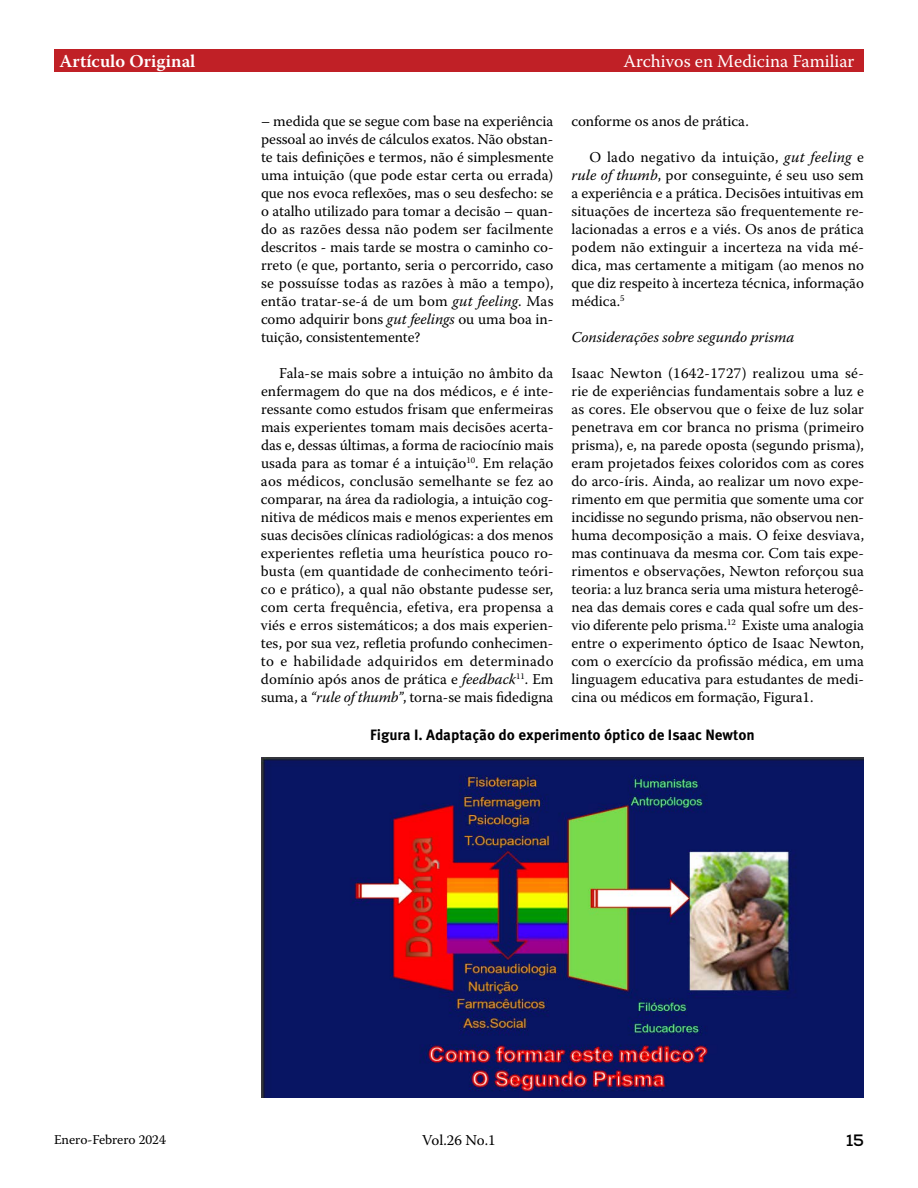
<style>
.page{position:relative;width:918px;height:1188px;background:#fff}
.page>*{position:absolute;margin:0;border:0;box-sizing:border-box;transform-origin:0 0}
.t1{font:18px "Warnock Pro";color:#fff}
.t2{font:600 18px "Warnock Pro";color:#fff}
.t3{font:700 16.5px "Nexa";color:#000}
.t4{font:15px/18px "Warnock Pro";letter-spacing:-.005em;color:#000;text-align:justify}
.t5{font:700 15px "Meta Pro";color:#000}
.t6{font:italic 15px "Warnock Pro";letter-spacing:-.005em;color:#000}
.t7{font:13.5px "Warnock Pro";color:#000}
.s1{font-style:italic}
</style>
<div class="page">
<div style="left:54px;top:50px;width:810px;height:22px;background:#c02026"></div>
<img style="left:261px;top:758px;width:603px;height:340px">
<p class="t2" style="left:59px;top:50px;width:138px">Artículo Original</p>
<p class="t1" style="left:623px;top:50px;width:233px">Archivos en Medicina Familiar</p>
<p class="t4" style="left:261px;top:112px;width:294px">– medida que se segue com base na experiência pessoal ao invés de cálculos exatos. Não obstan&shy;te tais definições e termos, não é simplesmente uma intuição (que pode estar certa ou errada) que nos evoca reflexões, mas o seu desfecho: se o atalho utilizado para tomar a decisão – quan&shy;do as razões dessa não podem ser facilmente descritos - mais tarde se mostra o caminho co&shy;rreto (e que, portanto, seria o percorrido, caso se possuísse todas as razões à mão a tempo), então tratar-se-á de um bom <span class="s1">gut feeling</span>. Mas como adquirir bons <span class="s1">gut feelings</span> ou uma boa in&shy;tuição, consistentemente?</p>
<p class="t4" style="left:261px;top:364px;width:294px;text-indent:18px">Fala-se mais sobre a intuição no âmbito da enfermagem do que na dos médicos, e é inte&shy;ressante como estudos frisam que enfermeiras mais experientes tomam mais decisões acerta&shy;das e, dessas últimas, a forma de raciocínio mais usada para as tomar é a intuição<sup>10</sup>. Em relação aos médicos, conclusão semelhante se fez ao comparar, na área da radiologia, a intuição cog&shy;nitiva de médicos mais e menos experientes em suas decisões clínicas radiológicas: a dos menos experientes refletia uma heurística pouco ro&shy;busta (em quantidade de conhecimento teóri&shy;co e prático), a qual não obstante pudesse ser, com certa frequência, efetiva, era propensa a viés e erros sistemáticos; a dos mais experien&shy;tes, por sua vez, refletia profundo conhecimen&shy;to e habilidade adquiridos em determinado domínio após anos de prática e <span class="s1">feedback</span><sup>11</sup>. Em suma, a <span class="s1">“rule of thumb”</span>, torna-se mais fidedigna</p>
<p class="t4" style="left:572px;top:112px;width:179px">conforme os anos de prática.</p>
<p class="t4" style="left:572px;top:148px;width:294px;text-indent:18px">O lado negativo da intuição, <span class="s1">gut feeling</span> e <span class="s1">rule of thumb</span>, por conseguinte, é seu uso sem a experiência e a prática. Decisões intuitivas em situações de incerteza são frequentemente re&shy;lacionadas a erros e a viés. Os anos de prática podem não extinguir a incerteza na vida mé&shy;dica, mas certamente a mitigam (ao menos no que diz respeito à incerteza técnica, informação médica.<sup>5</sup></p>
<p class="t6" style="left:572px;top:328px;width:224px">Considerações sobre segundo prisma</p>
<p class="t4" style="left:571px;top:364px;width:294px">Isaac Newton (1642-1727) realizou uma sé&shy;rie de experiências fundamentais sobre a luz e as cores. Ele observou que o feixe de luz solar penetrava em cor branca no prisma (primeiro prisma), e, na parede oposta (segundo prisma), eram projetados feixes coloridos com as cores do arco-íris. Ainda, ao realizar um novo expe&shy;rimento em que permitia que somente uma cor incidisse no segundo prisma, não observou nen&shy;huma decomposição a mais. O feixe desviava, mas continuava da mesma cor. Com tais expe&shy;rimentos e observações, Newton reforçou sua teoria: a luz branca seria uma mistura heterogê&shy;nea das demais cores e cada qual sofre um des&shy;vio diferente pelo prisma.<sup>12</sup> Existe uma analogia entre o experimento óptico de Isaac Newton, com o exercício da profissão médica, em uma linguagem educativa para estudantes de medi&shy;cina ou médicos em formação, Figura1.</p>
<p class="t5" style="left:370px;top:723px;width:386px">Figura I. Adaptação do experimento óptico de Isaac Newton</p>
<p class="t7" style="left:54px;top:1131px;width:113px">Enero-Febrero 2024</p>
<p class="t4" style="left:422px;top:1131px;width:75px">Vol.26 No.1</p>
<p class="t3" style="left:846px;top:1129px;width:19px">15</p>
</div>
